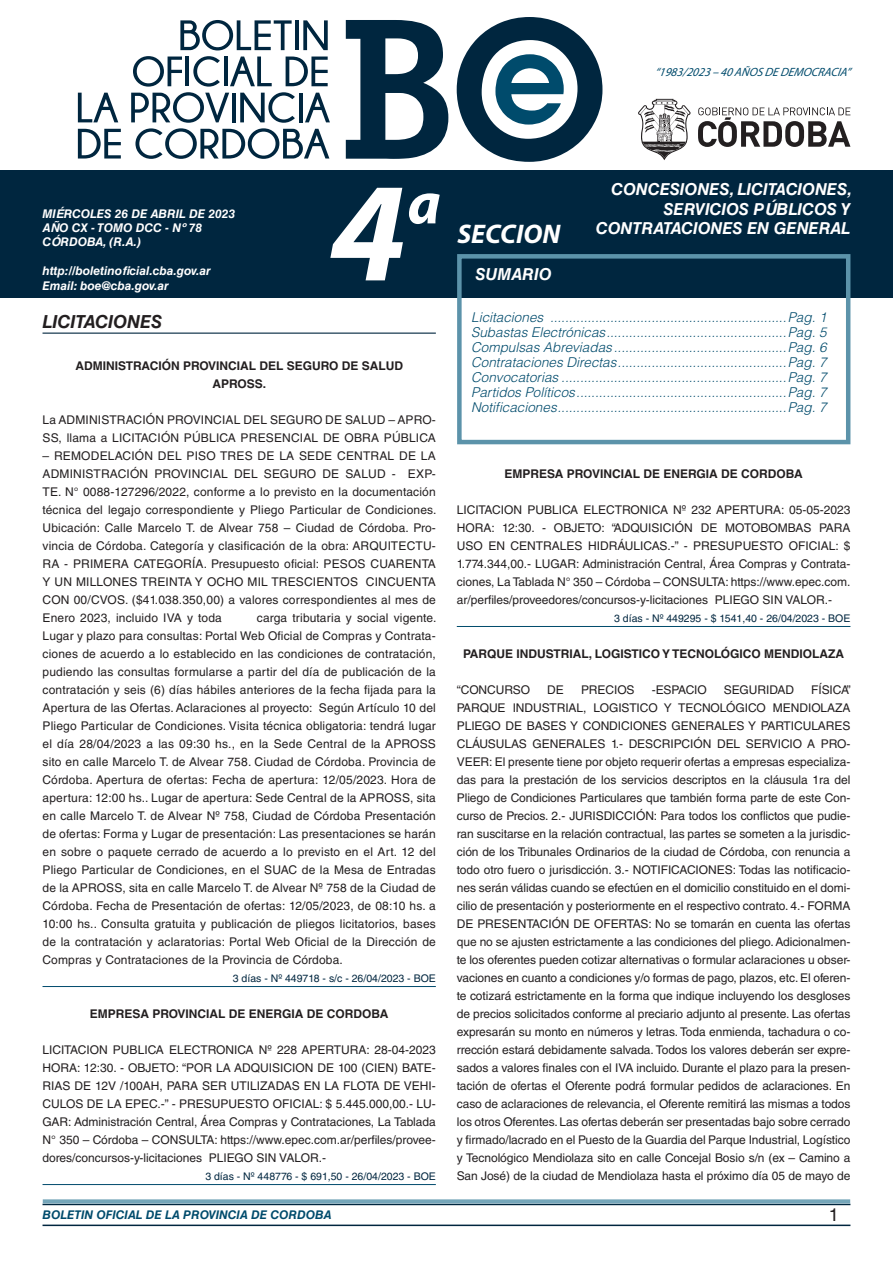
<style>
.page{position:relative;width:893px;height:1263px;background:#fff}
.page>*{position:absolute;margin:0;border:0;box-sizing:border-box;transform-origin:0 0}
.t1{font:italic 700 142.5px "Myriad Pro";color:#fff}
.t2{font:italic 700 60px "Myriad Pro";color:#fff}
.t3{font:italic 700 27px "Myriad Pro";color:#fff}
.NOMBRE_DE_MINISTERIO{font:italic 700 18px "Helvetica LT Std";color:#231f20}
.t4{font:18px "Helvetica LT Std";color:#231f20}
.t5{font:italic 700 16.5px/19.8px "Helvetica LT Std";color:#fff;text-align:right}
.t6{font:italic 300 13.5px "Helvetica LT Std";color:#004b6c}
.TEXTO_BASE{font:12px/18px "Helvetica LT Std";color:#231f20;text-align:justify}
.RESUELVE{font:700 12px "Helvetica LT Std";color:#231f20}
.t7{font:italic 700 12px/14.4px "Helvetica LT Std";color:#fff}
.t8{font:italic 700 12px "Helvetica LT Std";color:#004b6c}
.t9{font:italic 12px "Myriad Pro";color:#004b6c}
.FECHA_DE_VENCIMIENTO{font:10.5px "Helvetica LT Std";color:#00263f}
</style>
<div class="page">
<div style="left:0;top:170px;width:893px;height:128px;background:#00263f"></div>
<svg style="left:638px;top:99px;width:53px;height:61px"></svg>
<svg style="left:698px;top:107px;width:152px;height:40px"></svg>
<svg style="left:346px;top:20px;width:102px;height:139px"></svg>
<svg style="left:457px;top:17px;width:145px;height:145px"></svg>
<svg style="left:180px;top:20px;width:112px;height:30px"></svg>
<hr style="left:295px;top:20px;width:4px;height:30px;background:#00263f">
<svg style="left:303px;top:20px;width:25px;height:30px"></svg>
<svg style="left:78px;top:93px;width:40px;height:29px"></svg>
<svg style="left:78px;top:129px;width:43px;height:30px"></svg>
<svg style="left:131px;top:56px;width:199px;height:103px"></svg>
<hr style="left:43px;top:1224px;width:807px;height:2px;background:#00263f">
<div style="left:42px;top:1198px;width:809px;height:8px;background:#fff;opacity:.75"></div>
<hr style="left:43px;top:333px;width:393px;height:1px;background:#00263f">
<hr style="left:43px;top:986px;width:393px;height:1px;background:#004b6c">
<hr style="left:43px;top:1184px;width:393px;height:1px;background:#004b6c">
<div style="left:457px;top:254px;width:393px;height:190px;border:4px solid #5c93aa"></div>
<hr style="left:457px;top:626px;width:393px;height:1px;background:#004b6c">
<p class="t9" style="left:655px;top:65px;width:197px">“ 1983/2023 – 40 AÑOS DE DEMOCRACIA”</p>
<p class="t7" style="left:43px;top:206px;width:194px">MIÉRCOLES 26 DE ABRIL DE 2023<br>AÑO CX - TOMO DCC - Nº 78<br>CÓRDOBA, (R.A.)</p>
<p class="t7" style="left:43px;top:264px;width:170px">http://boletinoficial.cba.gov.ar<br>Email: boe@cba.gov.ar</p>
<h1 class="t1" style="left:329px;top:140px;width:79px">4</h1>
<h2 class="t2" style="left:407px;top:164px;width:35px">a</h2>
<p class="NOMBRE_DE_MINISTERIO" style="left:43px;top:311px;width:121px">LICITACIONES</p>
<p class="RESUELVE" style="left:75px;top:358px;width:329px">ADMINISTRACIÓN PROVINCIAL DEL SEGURO DE SALUD</p>
<p class="RESUELVE" style="left:213px;top:376px;width:55px">APROSS.</p>
<p class="TEXTO_BASE" style="left:43px;top:411px;width:395px">La ADMINISTRACIÓN PROVINCIAL DEL SEGURO DE SALUD – APRO-<br>SS, llama a LICITACIÓN PÚBLICA PRESENCIAL DE OBRA PÚBLICA</p>
<p class="TEXTO_BASE" style="left:43px;top:447px;width:396px">– REMODELACIÓN DEL PISO TRES DE LA SEDE CENTRAL DE LA ADMINISTRACIÓN PROVINCIAL DEL SEGURO DE SALUD - EXP-TE. N° 0088-127296/2022, conforme a lo previsto en la documentación técnica del legajo correspondiente y Pliego Particular de Condiciones.<br>Ubicación: Calle Marcelo T. de Alvear 758 – Ciudad de Córdoba. Pro&shy;vincia de Córdoba. Categoría y clasificación de la obra: ARQUITECTU-RA - PRIMERA CATEGORÍA. Presupuesto oficial: PESOS CUARENTA Y UN MILLONES TREINTA Y OCHO MIL TRESCIENTOS CINCUENTA CON 00/CVOS. ($41.038.350,00) a valores correspondientes al mes de Enero 2023, incluido IVA y toda</p>
<p class="TEXTO_BASE" style="left:43px;top:609px;width:396px;text-indent:214px">carga tributaria y social vigente.<br>Lugar y plazo para consultas: Portal Web Oficial de Compras y Contrata&shy;ciones de acuerdo a lo establecido en las condiciones de contratación, pudiendo las consultas formularse a partir del día de publicación de la contratación y seis (6) días hábiles anteriores de la fecha fijada para la Apertura de las Ofertas. Aclaraciones al proyecto: Según Artículo 10 del Pliego Particular de Condiciones. Visita técnica obligatoria: tendrá lugar el día 28/04/2023 a las 09:30 hs., en la Sede Central de la APROSS sito en calle Marcelo T. de Alvear 758. Ciudad de Córdoba. Provincia de Córdoba. Apertura de ofertas: Fecha de apertura: 12/05/2023. Hora de apertura: 12:00 hs.. Lugar de apertura: Sede Central de la APROSS, sita en calle Marcelo T. de Alvear Nº 758, Ciudad de Córdoba Presentación de ofertas: Forma y Lugar de presentación: Las presentaciones se harán en sobre o paquete cerrado de acuerdo a lo previsto en el Art. 12 del Pliego Particular de Condiciones, en el SUAC de la Mesa de Entradas de la APROSS, sita en calle Marcelo T. de Alvear Nº 758 de la Ciudad de Córdoba. Fecha de Presentación de ofertas: 12/05/2023, de 08:10 hs. a 10:00 hs.. Consulta gratuita y publicación de pliegos licitatorios, bases de la contratación y aclaratorias: Portal Web Oficial de la Dirección de Compras y Contrataciones de la Provincia de Córdoba.</p>
<p class="FECHA_DE_VENCIMIENTO" style="left:233px;top:972px;width:205px">3 días - Nº 449718 - s/c - 26/04/2023 - BOE</p>
<p class="RESUELVE" style="left:90px;top:1006px;width:300px">EMPRESA PROVINCIAL DE ENERGIA DE CORDOBA</p>
<p class="TEXTO_BASE" style="left:43px;top:1041px;width:395px">LICITACION PUBLICA ELECTRONICA Nº 228 APERTURA: 28-04-2023<br>HORA: 12:30. - OBJETO: “POR LA ADQUISICION DE 100 (CIEN) BATE-RIAS DE 12V /100AH, PARA SER UTILIZADAS EN LA FLOTA DE VEHI-CULOS DE LA EPEC.-” - PRESUPUESTO OFICIAL: $ 5.445.000,00.- LU-GAR: Administración Central, Área Compras y Contrataciones, La Tablada N° 350 – Córdoba – CONSULTA: https://www.epec.com.ar/perfiles/provee&shy;dores/concursos-y-licitaciones PLIEGO SIN VALOR.-</p>
<p class="FECHA_DE_VENCIMIENTO" style="left:205px;top:1170px;width:232px">3 días - Nº 448776 - $ 691,50 - 26/04/2023 - BOE</p>
<h3 class="t3" style="left:457px;top:216px;width:104px">SECCION</h3>
<h3 class="t5" style="left:475px;top:264px;width:78px">SUMARIO</h3>
<h3 class="t5" style="left:596px;top:179px;width:258px">CONCESIONES, LICITACIONES,<br>SERVICIOS PÚBLICOS Y<br>CONTRATACIONES EN GENERAL</h3>
<p class="t6" style="left:471px;top:309px;width:357px">Licitaciones ...............................................................Pag. 1</p>
<p class="t6" style="left:471px;top:324px;width:357px">Subastas Electrónicas................................................Pag. 5</p>
<p class="t6" style="left:471px;top:339px;width:357px">Compulsas Abreviadas ..............................................Pag. 6</p>
<p class="t6" style="left:471px;top:354px;width:357px">Contrataciones Directas.............................................Pag. 7</p>
<p class="t6" style="left:471px;top:369px;width:357px">Convocatorias ............................................................Pag. 7</p>
<p class="t6" style="left:471px;top:384px;width:357px">Partidos Políticos........................................................Pag. 7</p>
<p class="t6" style="left:471px;top:399px;width:357px">Notificaciones.............................................................Pag. 7</p>
<p class="RESUELVE" style="left:504px;top:466px;width:300px">EMPRESA PROVINCIAL DE ENERGIA DE CORDOBA</p>
<p class="TEXTO_BASE" style="left:457px;top:501px;width:395px">LICITACION PUBLICA ELECTRONICA Nº 232 APERTURA: 05-05-2023<br>HORA: 12:30. - OBJETO: “ADQUISICIÓN DE MOTOBOMBAS PARA USO EN CENTRALES HIDRÁULICAS.-” - PRESUPUESTO OFICIAL: $ 1.774.344,00.- LUGAR: Administración Central, Área Compras y Contrata&shy;ciones, La Tablada N° 350 – Córdoba – CONSULTA: https://www.epec.com. ar/perfiles/proveedores/concursos-y-licitaciones PLIEGO SIN VALOR.-</p>
<p class="FECHA_DE_VENCIMIENTO" style="left:614px;top:612px;width:238px">3 días - Nº 449295 - $ 1541,40 - 26/04/2023 - BOE</p>
<p class="RESUELVE" style="left:463px;top:646px;width:383px">PARQUE INDUSTRIAL, LOGISTICO Y TECNOLÓGICO MENDIOLAZA</p>
<p class="TEXTO_BASE" style="left:457px;top:681px;width:75px">“CONCURSO</p>
<p class="TEXTO_BASE" style="left:547px;top:681px;width:18px">DE</p>
<p class="TEXTO_BASE" style="left:581px;top:681px;width:55px">PRECIOS</p>
<p class="TEXTO_BASE" style="left:652px;top:681px;width:57px">-ESPACIO</p>
<p class="TEXTO_BASE" style="left:724px;top:681px;width:72px">SEGURIDAD</p>
<p class="TEXTO_BASE" style="left:457px;top:681px;width:396px;text-indent:354px">FÍSICA” PARQUE INDUSTRIAL, LOGISTICO Y TECNOLÓGICO MENDIOLAZA PLIEGO DE BASES Y CONDICIONES GENERALES Y PARTICULARES CLÁUSULAS GENERALES 1.- DESCRIPCIÓN DEL SERVICIO A PRO-VEER: El presente tiene por objeto requerir ofertas a empresas especializa&shy;das para la prestación de los servicios descriptos en la cláusula 1ra del Pliego de Condiciones Particulares que también forma parte de este Con&shy;curso de Precios. 2.- JURISDICCIÓN: Para todos los conflictos que pudie&shy;ran suscitarse en la relación contractual, las partes se someten a la jurisdic&shy;ción de los Tribunales Ordinarios de la ciudad de Córdoba, con renuncia a todo otro fuero o jurisdicción. 3.- NOTIFICACIONES: Todas las notificacio&shy;nes serán válidas cuando se efectúen en el domicilio constituido en el domi&shy;cilio de presentación y posteriormente en el respectivo contrato. 4.- FORMA DE PRESENTACIÓN DE OFERTAS: No se tomarán en cuenta las ofertas que no se ajusten estrictamente a las condiciones del pliego. Adicionalmen&shy;te los oferentes pueden cotizar alternativas o formular aclaraciones u obser&shy;vaciones en cuanto a condiciones y/o formas de pago, plazos, etc. El oferen&shy;te cotizará estrictamente en la forma que indique incluyendo los desgloses de precios solicitados conforme al preciario adjunto al presente. Las ofertas expresarán su monto en números y letras. Toda enmienda, tachadura o co&shy;rrección estará debidamente salvada. Todos los valores deberán ser expre&shy;sados a valores finales con el IVA incluido. Durante el plazo para la presen&shy;tación de ofertas el Oferente podrá formular pedidos de aclaraciones. En caso de aclaraciones de relevancia, el Oferente remitirá las mismas a todos los otros Oferentes. Las ofertas deberán ser presentadas bajo sobre cerrado y firmado/lacrado en el Puesto de la Guardia del Parque Industrial, Logístico y Tecnológico Mendiolaza sito en calle Concejal Bosio s/n (ex – Camino a San José) de la ciudad de Mendiolaza hasta el próximo día 05 de mayo de</p>
<p class="t8" style="left:43px;top:1208px;width:290px">BOLETIN OFICIAL DE LA PROVINCIA DE CORDOBA</p>
<p class="t4" style="left:829px;top:1204px;width:12px">1</p>
</div>
